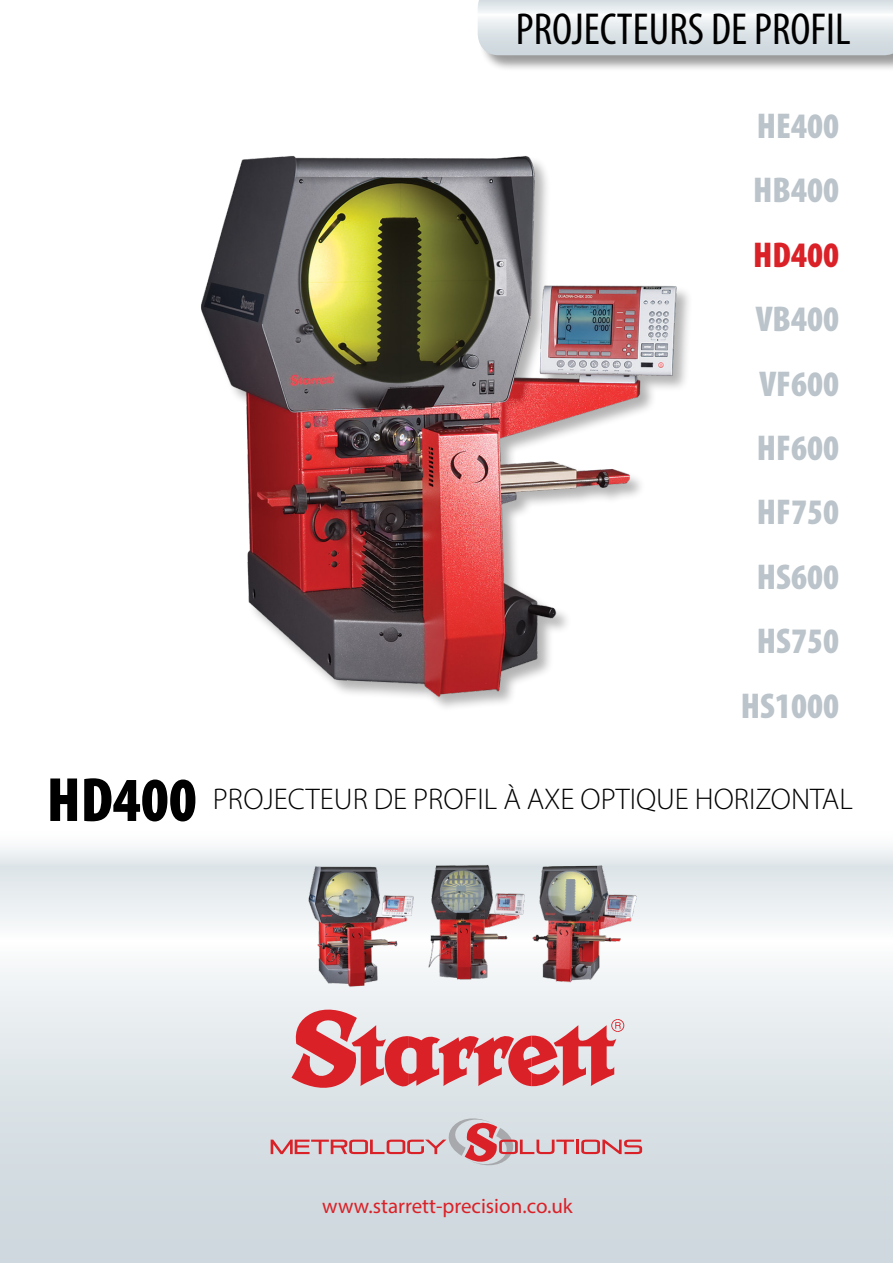
<style>
.page{position:relative;width:893px;height:1263px;background:#fff}
.page>*{position:absolute;margin:0;border:0;box-sizing:border-box;transform-origin:0 0}
.t1{font:condensed 45px "Myriad Pro";color:#000}
.t2{font:900 condensed 36px/64.5px "Myriad Pro";color:#bbc4ca}
.t3{font:900 condensed 36px "Myriad Pro";color:#da2128}
.t4{font:300 30px "Myriad Pro";color:#000}
.t5{font:21px "Myriad Pro";color:#da2128}
.s1{font-weight:900;font-stretch:condensed;font-size:63px}
</style>
<div class="page">
<svg style="left:0;top:847px;width:893px;height:416px"></svg>
<svg style="left:291px;top:1009px;width:333px;height:79px;background:#e09499"></svg>
<svg style="left:271px;top:1118px;width:303px;height:47px;background:#d5c0c5"></svg>
<hr style="left:576px;top:1139px;width:3px;height:15px;background:#da2128">
<svg style="left:581px;top:1139px;width:61px;height:15px"></svg>
<img style="left:291px;top:853px;width:362px;height:145px">
<div style="left:478px;top:0;width:415px;height:72px;background:#000;opacity:.4"></div>
<svg style="left:478px;top:0;width:415px;height:55px"></svg>
<div style="left:201px;top:156px;width:492px;height:557px;background:#000;opacity:.3"></div>
<img style="left:201px;top:156px;width:477px;height:545px">
<p class="t1" style="left:516px;top:2px;width:336px">PROJECTEURS DE PROFIL</p>
<p class="t2" style="left:753px;top:92px;width:87px">HE400<br>HB400</p>
<p class="t3" style="left:753px;top:231px;width:87px">HD400</p>
<p class="t2" style="left:741px;top:286px;width:100px;text-align:center">VB400<br>VF600<br>HF600<br>HF750<br>HS600<br>HS750<br>HS1000</p>
<p class="t4" style="left:47px;top:780px;width:808px"><span class="s1">HD400</span> PROJECTEUR DE PROFIL À AXE OPTIQUE HORIZONTAL</p>
<p class="t5" style="left:322px;top:1193px;width:252px">www.starrett-precision.co.uk</p>
</div>
